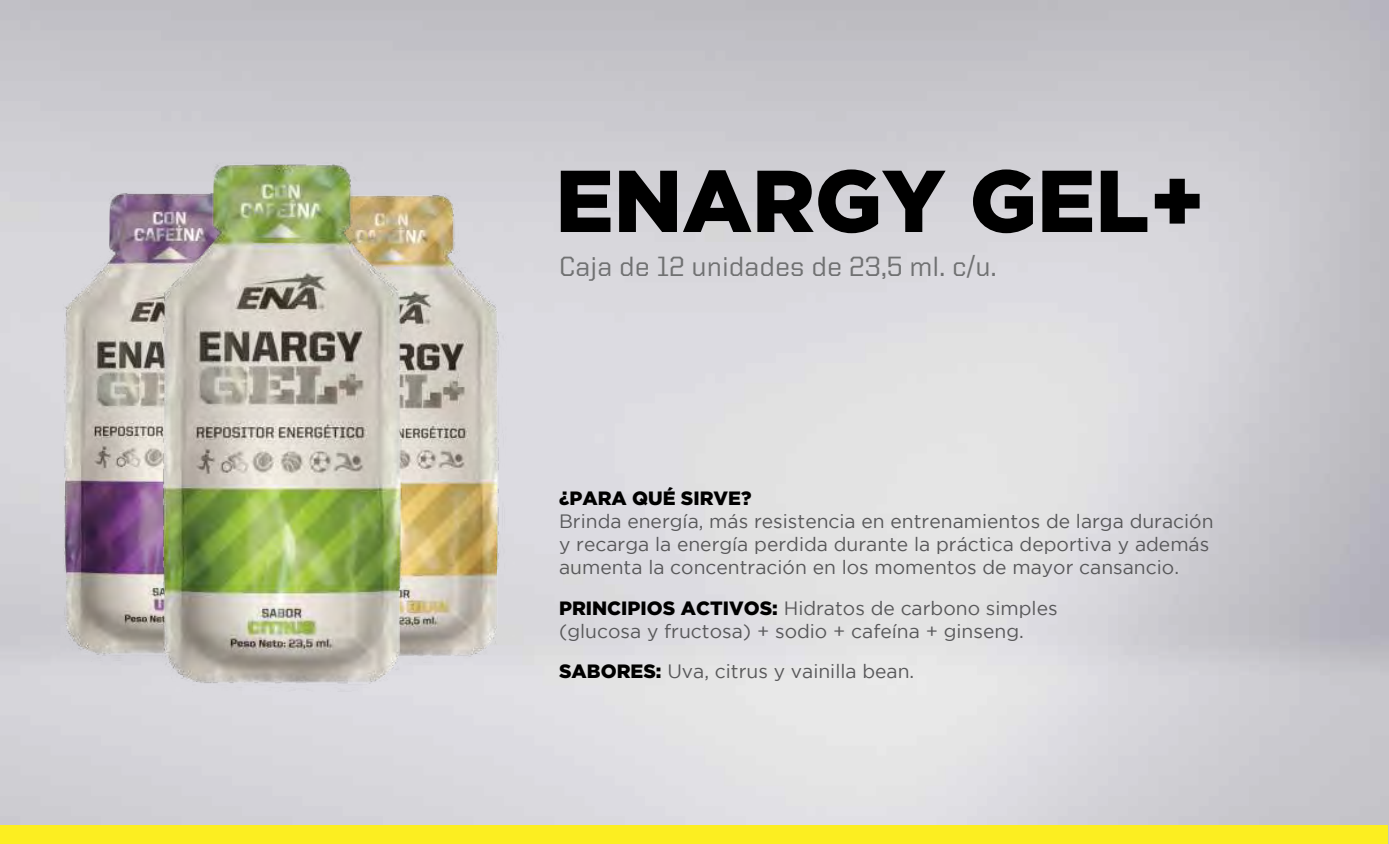
<style>
.page{position:relative;width:1389px;height:844px;background:#fff}
.page>*{position:absolute;margin:0;border:0;box-sizing:border-box;transform-origin:0 0}
.t1{font:900 87.5px "Gotham";color:#000}
.t2{font:500 28px "United Sans Reg";color:#707172}
.t3{font:19.25px/23.1px "Gotham";color:#58585a}
.t4{font:900 19.25px "Gotham";color:#000}
.s1{font-weight:900;color:#000}
</style>
<div class="page">
<img style="left:0;top:0;width:1389px;height:843px">
<div style="left:0;top:825px;width:1387px;height:18px;background:#fcee21"></div>
<img style="left:25px;top:182px;width:64px;height:479px">
<img style="left:466px;top:184px;width:89px;height:479px">
<img style="left:89px;top:152px;width:377px;height:539px">
<h1 class="t1" style="left:555px;top:150px;width:651px">ENARGY GEL+</h1>
<h2 class="t2" style="left:559px;top:251px;width:439px">Caja de 12 unidades de 23,5 ml. c/u.</h2>
<p class="t4" style="left:559px;top:487px;width:194px">¿PARA QUÉ SIRVE?</p>
<p class="t3" style="left:559px;top:509px;width:656px">Brinda energía, más resistencia en entrenamientos de larga duración y recarga la energía perdida durante la práctica deportiva y además aumenta la concentración en los momentos de mayor cansancio.</p>
<p class="t3" style="left:559px;top:596px;width:500px"><span class="s1">PRINCIPIOS ACTIVOS:</span> Hidratos de carbono simples (glucosa y fructosa) + sodio + cafeína + ginseng.</p>
<p class="t3" style="left:559px;top:659px;width:357px"><span class="s1">SABORES:</span> Uva, citrus y vainilla bean.</p>
</div>
